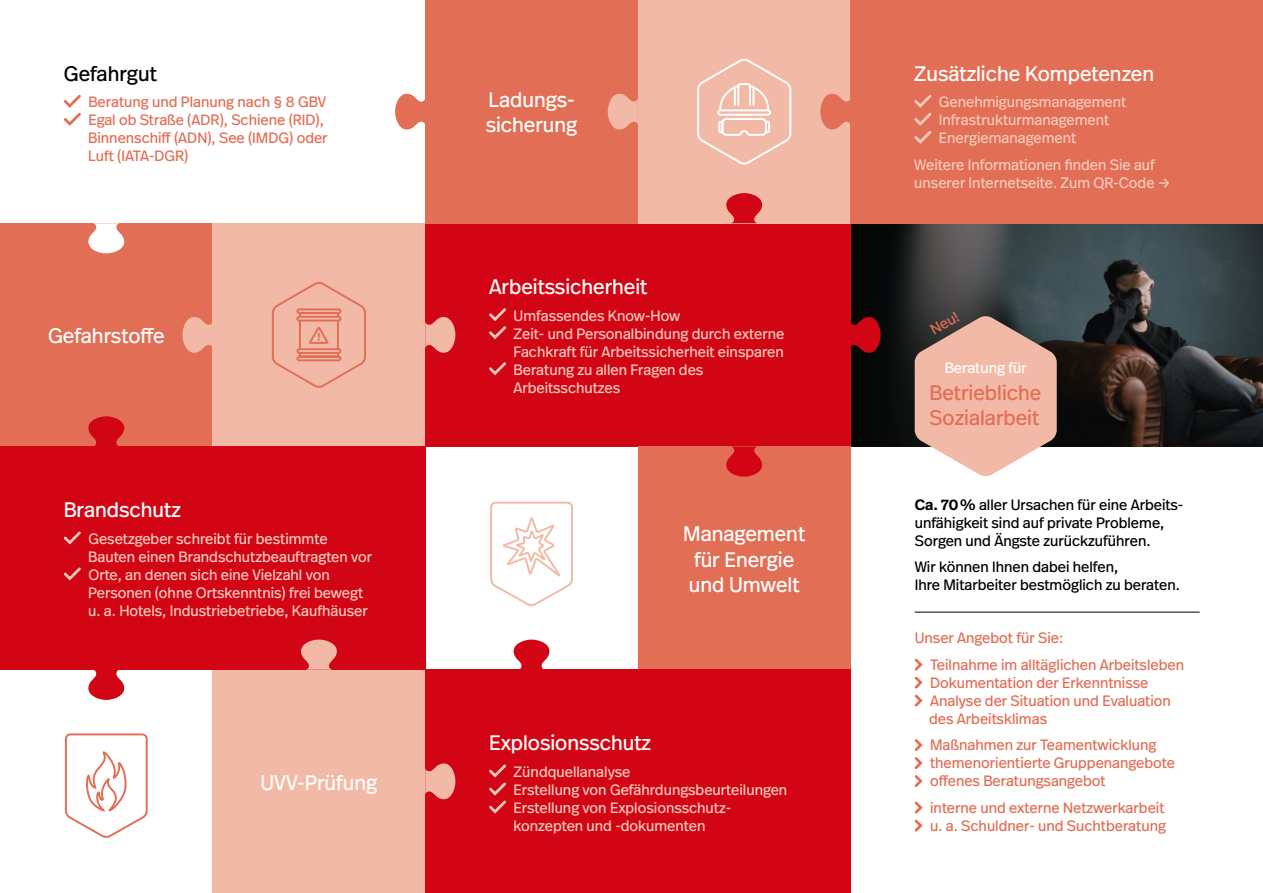
<style>
.page{position:relative;width:1263px;height:893px;background:#fff}
.page>*{position:absolute;margin:0;border:0;box-sizing:border-box;transform-origin:0 0}
.t1{font:21px/25.2px "Real Head Pro";color:#fff}
.t2{font:21px/25.2px "Real Head Pro";color:#e26e55}
.t3{font:21px "Real Head Pro";color:#000}
.t4{font:15px/18px "Real Head Pro";color:#f6cbbb}
.t5{font:15px/18px "Real Head Pro";color:#e26e55}
.t6{font:15px/18px "Real Head Pro";color:#000}
.t7{font:15px "Real Head Pro";color:#fff}
.s1{font-weight:600}
</style>
<div class="page">
<img style="left:850px;top:223px;width:413px;height:223px">
<div style="left:425px;top:223px;width:425px;height:223px;background:#d20515"></div>
<div style="left:425px;top:0;width:213px;height:223px;background:#e26e55"></div>
<div style="left:0;top:223px;width:213px;height:223px;background:#e26e55"></div>
<div style="left:638px;top:0;width:212px;height:223px;background:#f2baa6"></div>
<div style="left:850px;top:0;width:413px;height:223px;background:#e26e55"></div>
<div style="left:638px;top:446px;width:212px;height:224px;background:#e26e55"></div>
<div style="left:213px;top:670px;width:212px;height:223px;background:#f2baa6"></div>
<div style="left:213px;top:223px;width:212px;height:223px;background:#f2baa6"></div>
<div style="left:0;top:446px;width:425px;height:224px;background:#d20515"></div>
<div style="left:425px;top:670px;width:425px;height:223px;background:#d20515"></div>
<hr style="left:915px;top:612px;width:284px;height:1px;background:#000">
<svg style="left:914px;top:658px;width:9px;height:49px"></svg>
<svg style="left:914px;top:739px;width:9px;height:48px"></svg>
<svg style="left:914px;top:801px;width:9px;height:31px"></svg>
<svg style="left:489px;top:308px;width:17px;height:31px"></svg>
<svg style="left:489px;top:362px;width:17px;height:13px"></svg>
<svg style="left:914px;top:95px;width:18px;height:49px"></svg>
<svg style="left:63px;top:94px;width:18px;height:32px"></svg>
<svg style="left:63px;top:531px;width:18px;height:14px"></svg>
<svg style="left:63px;top:567px;width:18px;height:14px"></svg>
<svg style="left:489px;top:764px;width:17px;height:50px"></svg>
<svg style="left:301px;top:640px;width:36px;height:30px"></svg>
<svg style="left:514px;top:640px;width:35px;height:30px"></svg>
<svg style="left:88px;top:670px;width:36px;height:30px"></svg>
<svg style="left:88px;top:416px;width:36px;height:30px"></svg>
<svg style="left:726px;top:193px;width:36px;height:30px"></svg>
<svg style="left:726px;top:446px;width:36px;height:31px"></svg>
<svg style="left:88px;top:223px;width:36px;height:30px"></svg>
<svg style="left:182px;top:317px;width:31px;height:36px"></svg>
<svg style="left:395px;top:94px;width:30px;height:36px"></svg>
<svg style="left:820px;top:94px;width:30px;height:36px"></svg>
<svg style="left:608px;top:94px;width:30px;height:36px"></svg>
<svg style="left:425px;top:317px;width:30px;height:36px"></svg>
<svg style="left:850px;top:317px;width:31px;height:36px"></svg>
<svg style="left:425px;top:763px;width:30px;height:36px"></svg>
<svg style="left:915px;top:316px;width:142px;height:160px;background:#dab0a1"></svg>
<svg style="left:64px;top:733px;width:84px;height:105px"></svg>
<svg style="left:490px;top:501px;width:83px;height:105px"></svg>
<svg style="left:271px;top:282px;width:95px;height:106px"></svg>
<svg style="left:697px;top:58px;width:95px;height:107px"></svg>
<h1 class="t3" style="left:64px;top:59px;width:95px">Gefahrgut</h1>
<p class="t5" style="left:88px;top:92px;width:241px">Beratung und Planung nach § 8 GBV<br>Egal ob Straße (ADR), Schiene (RID),<br>Binnenschiff (ADN), See (IMDG) oder<br>Luft (IATA-DGR)</p>
<h1 class="t1" style="left:48px;top:323px;width:118px">Gefahrstoffe</h1>
<h1 class="t1" style="left:64px;top:497px;width:119px">Brandschutz</h1>
<p class="t4" style="left:88px;top:529px;width:285px">Gesetzgeber schreibt für bestimmte Bauten einen Brandschutzbeauftragten vor Orte, an denen sich eine Vielzahl von Personen (ohne Ortskenntnis) frei bewegt u. a. Hotels, Industriebetriebe, Kaufhäuser</p>
<h1 class="t1" style="left:260px;top:769px;width:118px">UVV-Prüfung</h1>
<h1 class="t1" style="left:486px;top:86px;width:93px">Ladungs&shy;sicherung</h1>
<h1 class="t1" style="left:489px;top:274px;width:160px">Arbeitssicherheit</h1>
<p class="t4" style="left:513px;top:306px;width:272px">Umfassendes Know-How<br>Zeit- und Personalbindung durch externe<br>Fachkraft für Arbeitssicherheit einsparen<br>Beratung zu allen Fragen des<br>Arbeitsschutzes</p>
<h1 class="t1" style="left:683px;top:521px;width:123px">Management für Energie und Umwelt</h1>
<h1 class="t1" style="left:489px;top:730px;width:164px">Explosionsschutz</h1>
<p class="t4" style="left:513px;top:762px;width:275px">Zündquellanalyse<br>Erstellung von Gefährdungsbeurteilungen<br>Erstellung von Explosionsschutz&shy;konzepten und -dokumenten</p>
<h1 class="t1" style="left:914px;top:60px;width:241px">Zusätzliche Kompetenzen</h1>
<p class="t4" style="left:939px;top:92px;width:189px">Genehmigungsmanagement<br>Infrastrukturmanagement<br>Energiemanagement</p>
<p class="t4" style="left:914px;top:155px;width:258px">Weitere Informationen finden Sie auf unserer Internetseite. Zum QR-Code →</p>
<p class="t5" style="left:927px;top:323px;width:32px;rotate:-30deg">Neu!</p>
<p class="t7" style="left:945px;top:358px;width:84px">Beratung für</p>
<h1 class="t2" style="left:929px;top:379px;width:113px">Betriebliche<br>Sozialarbeit</h1>
<p class="t6" style="left:915px;top:495px;width:269px"><span class="s1">Ca. 70%</span> aller Ursachen für eine Arbeits&shy;unfähigkeit sind auf private Probleme,<br>Sorgen und Ängste zurückzuführen.</p>
<p class="t6" style="left:915px;top:558px;width:267px">Wir können Ihnen dabei helfen,<br>Ihre Mitarbeiter bestmöglich zu beraten.</p>
<p class="t5" style="left:930px;top:624px;width:255px;line-height:26.5px;text-indent:-15px">Unser Angebot für Sie:<br>Teilnahme im alltäglichen Arbeitsleben</p>
<p class="t5" style="left:929px;top:673px;width:243px">Dokumentation der Erkenntnisse<br>Analyse der Situation und Evaluation des Arbeitsklimas</p>
<p class="t5" style="left:930px;top:736px;width:246px">Maßnahmen zur Teamentwicklung themenorientierte Gruppenangebote offenes Beratungsangebot</p>
<p class="t5" style="left:930px;top:798px;width:237px">interne und externe Netzwerkarbeit u. a. Schuldner- und Suchtberatung</p>
</div>
